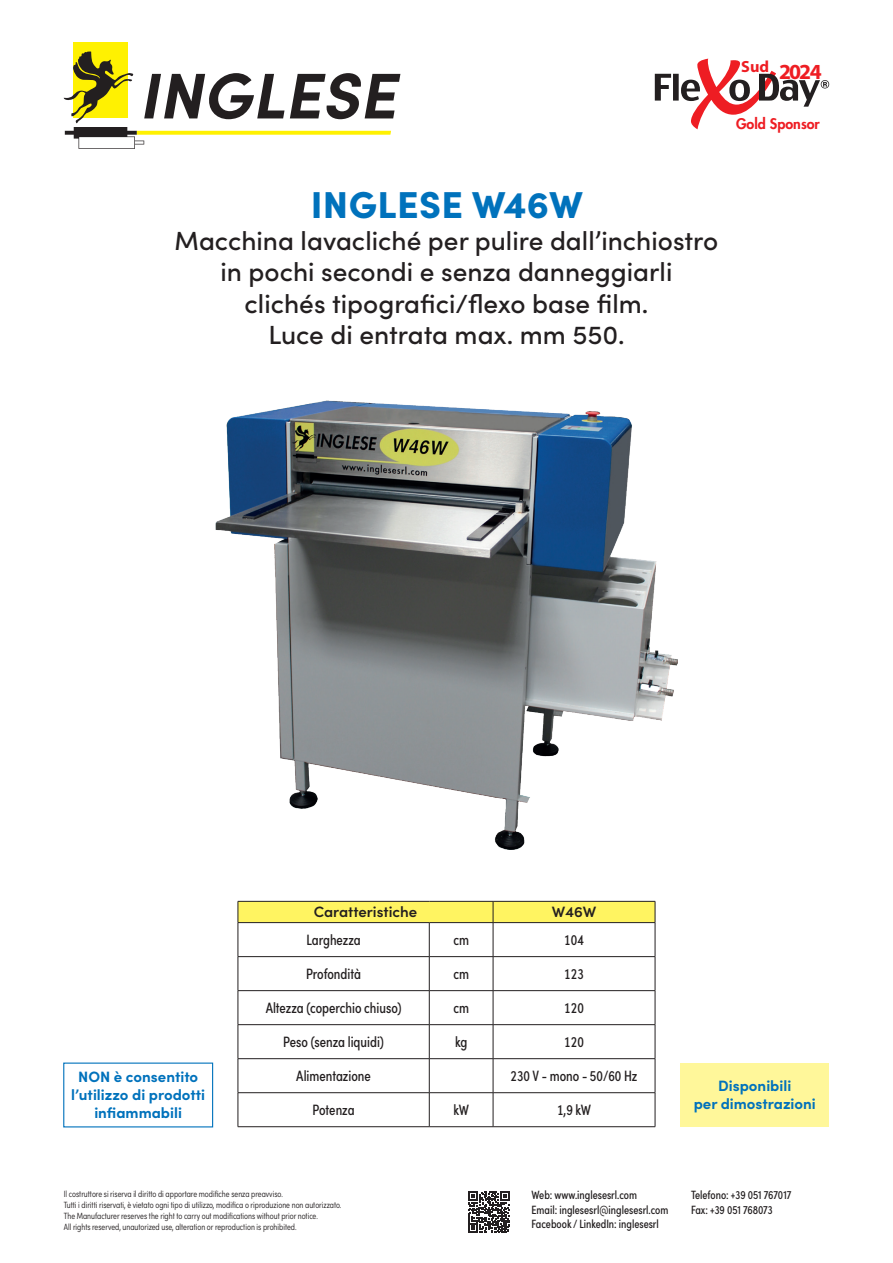
<style>
.page{position:relative;width:893px;height:1263px;background:#fff}
.page>*{position:absolute;margin:0;border:0;box-sizing:border-box;transform-origin:0 0}
.t1{font:900 37.5px "Sofia Pro";letter-spacing:.01em;color:#0072bc}
.t2{font:500 26.25px/31.5px "Sofia Pro";color:#231f20;text-align:center}
.t3{font:700 21.6px "Myriad Pro";color:#ee1d23}
.t4{font:700 16.2px "Myriad Pro";color:#ee1d23}
.t5{font:15px "Sofia Pro Condensed";color:#231f20}
.t6{font:700 15px/18px "Sofia Pro";color:#0072bc;text-align:center}
.t7{font:600 15px "Sofia Pro";color:#231f20}
.t8{font:800 14.25px "Futura Std";color:#ee1d23}
.t9{font:12px/14.4px "Sofia Pro Condensed";color:#231f20}
.t10{font:300 9px/10.8px "Sofia Pro Condensed";color:#231f20}
</style>
<div class="page">
<div style="left:73px;top:43px;width:55px;height:75px;background:#fff101"></div>
<svg style="left:64px;top:51px;width:336px;height:98px"></svg>
<svg style="left:468px;top:1191px;width:42px;height:42px"></svg>
<svg style="left:655px;top:59px;width:174px;height:70px"></svg>
<img style="left:215px;top:401px;width:463px;height:448px">
<hr style="left:238px;top:923px;width:1px;height:33px;background:#231f20">
<hr style="left:429px;top:923px;width:1px;height:33px;background:#231f20">
<hr style="left:493px;top:923px;width:1px;height:33px;background:#231f20">
<hr style="left:655px;top:923px;width:1px;height:33px;background:#231f20">
<hr style="left:238px;top:956px;width:191px;height:1px;background:#231f20">
<hr style="left:238px;top:957px;width:1px;height:33px;background:#231f20">
<hr style="left:429px;top:956px;width:64px;height:1px;background:#231f20">
<hr style="left:429px;top:957px;width:1px;height:33px;background:#231f20">
<hr style="left:493px;top:956px;width:162px;height:1px;background:#231f20">
<hr style="left:493px;top:957px;width:1px;height:33px;background:#231f20">
<hr style="left:655px;top:957px;width:1px;height:33px;background:#231f20">
<hr style="left:238px;top:990px;width:191px;height:1px;background:#231f20">
<hr style="left:238px;top:991px;width:1px;height:33px;background:#231f20">
<hr style="left:429px;top:990px;width:64px;height:1px;background:#231f20">
<hr style="left:429px;top:991px;width:1px;height:33px;background:#231f20">
<hr style="left:493px;top:990px;width:162px;height:1px;background:#231f20">
<hr style="left:493px;top:991px;width:1px;height:33px;background:#231f20">
<hr style="left:655px;top:991px;width:1px;height:33px;background:#231f20">
<hr style="left:238px;top:1024px;width:191px;height:1px;background:#231f20">
<hr style="left:238px;top:1025px;width:1px;height:33px;background:#231f20">
<hr style="left:429px;top:1024px;width:64px;height:1px;background:#231f20">
<hr style="left:429px;top:1025px;width:1px;height:33px;background:#231f20">
<hr style="left:493px;top:1024px;width:162px;height:1px;background:#231f20">
<hr style="left:493px;top:1025px;width:1px;height:33px;background:#231f20">
<hr style="left:655px;top:1025px;width:1px;height:33px;background:#231f20">
<hr style="left:238px;top:1058px;width:191px;height:1px;background:#231f20">
<hr style="left:238px;top:1059px;width:1px;height:33px;background:#231f20">
<hr style="left:429px;top:1058px;width:64px;height:1px;background:#231f20">
<hr style="left:655px;top:1059px;width:1px;height:33px;background:#231f20">
<hr style="left:238px;top:1092px;width:191px;height:1px;background:#231f20">
<hr style="left:238px;top:1093px;width:1px;height:33px;background:#231f20">
<hr style="left:429px;top:1092px;width:64px;height:1px;background:#231f20">
<hr style="left:429px;top:1093px;width:1px;height:33px;background:#231f20">
<hr style="left:493px;top:1093px;width:1px;height:33px;background:#231f20">
<hr style="left:655px;top:1093px;width:1px;height:33px;background:#231f20">
<hr style="left:238px;top:1126px;width:191px;height:1px;background:#231f20">
<hr style="left:429px;top:1126px;width:64px;height:1px;background:#231f20">
<hr style="left:493px;top:1126px;width:162px;height:1px;background:#231f20">
<hr style="left:429px;top:1059px;width:1px;height:33px;background:#231f20">
<hr style="left:493px;top:1058px;width:162px;height:1px;background:#231f20">
<hr style="left:493px;top:1059px;width:1px;height:33px;background:#231f20">
<hr style="left:493px;top:1092px;width:162px;height:1px;background:#231f20">
<hr style="left:238px;top:922px;width:191px;height:1px;background:#231f20">
<hr style="left:429px;top:922px;width:64px;height:1px;background:#231f20">
<div style="left:238px;top:901px;width:418px;height:21px;background:#fff461"></div>
<hr style="left:493px;top:922px;width:162px;height:1px;background:#231f20">
<div style="left:680px;top:1063px;width:149px;height:64px;background:#fff79a"></div>
<div style="left:63px;top:1062px;width:150px;height:65px;border:1px solid #0072bc"></div>
<h3 class="t4" style="left:741px;top:57px;width:29px">Sud</h3>
<h3 class="t3" style="left:779px;top:59px;width:44px">2024</h3>
<h3 class="t8" style="left:736px;top:115px;width:85px">Gold Sponsor</h3>
<h1 class="t1" style="left:311px;top:176px;width:274px">INGLESE W46W</h1>
<h2 class="t2" style="left:175px;top:223px;width:545px">Macchina lavacliché per pulire dall’inchiostro in pochi secondi e senza danneggiarli<br>clichés tipografici/flexo base film.<br>Luce di entrata max. mm 550.</h2>
<h3 class="t6" style="left:71px;top:1067px;width:135px">NON è consentito l’utilizzo di prodotti infiammabili</h3>
<h3 class="t7" style="left:314px;top:901px;width:105px">Caratteristiche</h3>
<h3 class="t7" style="left:552px;top:901px;width:46px">W46W</h3>
<h3 class="t5" style="left:307px;top:929px;width:56px">Larghezza</h3>
<h3 class="t5" style="left:453px;top:929px;width:17px">cm</h3>
<h3 class="t5" style="left:564px;top:929px;width:21px">104</h3>
<h3 class="t5" style="left:306px;top:963px;width:56px">Profondità</h3>
<h3 class="t5" style="left:453px;top:963px;width:17px">cm</h3>
<h3 class="t5" style="left:564px;top:963px;width:21px">123</h3>
<h3 class="t5" style="left:266px;top:997px;width:137px">Altezza (coperchio chiuso)</h3>
<h3 class="t5" style="left:453px;top:997px;width:17px">cm</h3>
<h3 class="t5" style="left:564px;top:997px;width:21px">120</h3>
<h3 class="t5" style="left:283px;top:1031px;width:102px">Peso (senza liquidi)</h3>
<h3 class="t5" style="left:455px;top:1031px;width:14px">kg</h3>
<h3 class="t5" style="left:564px;top:1031px;width:21px">120</h3>
<h3 class="t5" style="left:296px;top:1065px;width:76px">Alimentazione</h3>
<h3 class="t5" style="left:511px;top:1065px;width:128px">230 V - mono - 50/60 Hz</h3>
<h3 class="t5" style="left:313px;top:1099px;width:43px">Potenza</h3>
<h3 class="t5" style="left:453px;top:1099px;width:17px">kW</h3>
<h3 class="t5" style="left:557px;top:1099px;width:36px">1,9 kW</h3>
<h3 class="t6" style="left:694px;top:1076px;width:124px">Disponibili<br>per dimostrazioni</h3>
<p class="t10" style="left:64px;top:1188px;width:279px">Il costruttore si riserva il diritto di apportare modifiche senza preavviso.<br>Tutti i diritti riservati, è vietato ogni tipo di utilizzo, modifica o riproduzione non autorizzato.<br>The Manufacturer reserves the right to carry out modifications without prior notice.<br>All rights reserved, unautorized use, alteration or reproduction is prohibited.</p>
<h3 class="t9" style="left:531px;top:1187px;width:138px">Web: www.inglesesrl.com<br>Email: inglesesrl@inglesesrl.com<br>Facebook / LinkedIn: inglesesrl</h3>
<h3 class="t9" style="left:691px;top:1187px;width:102px">Telefono: +39 051 767017<br>Fax: +39 051 768073</h3>
</div>
